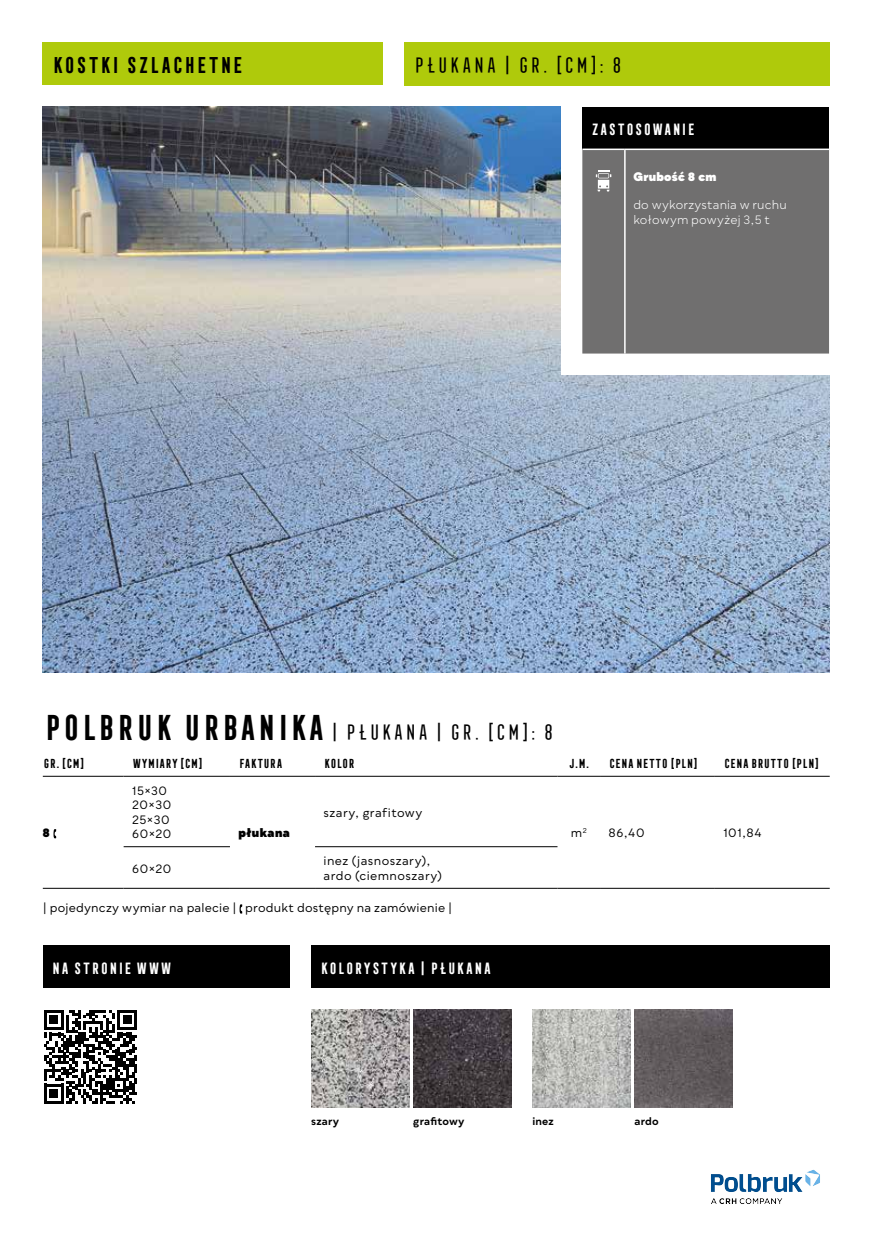
<style>
.page{position:relative;width:872px;height:1234px;background:#fff}
.page>*{position:absolute;margin:0;border:0;box-sizing:border-box;transform-origin:0 0}
.t1{font:21px "Frontage Condensed";letter-spacing:.015em;color:#000}
.t2{font:700 21px "Frontage Condensed";letter-spacing:.015em;color:#000}
.t3{font:700 15px "Frontage Condensed";letter-spacing:.035em;color:#fff}
.t4{font:12px/14.4px "Qualion";letter-spacing:.025em;color:#000}
.t5{font:700 12px "Frontage Condensed";letter-spacing:-.03em;color:#000}
.t6{font:12px/14.4px "Qualion";letter-spacing:.015em;color:#fff}
.t7{font:900 12px "Qualion";letter-spacing:.02em;color:#fff}
.t8{font:900 12px "Qualion";letter-spacing:.04em;color:#000}
.t9{font:700 10.5px "Qualion";letter-spacing:.02em;color:#000}
.s1{font-weight:700;font-size:33px}
</style>
<div class="page">
<img style="left:43px;top:107px;width:786px;height:565px">
<div style="left:561px;top:85px;width:289px;height:290px;background:#fff"></div>
<div style="left:582px;top:107px;width:247px;height:42px;background:#000"></div>
<div style="left:582px;top:150px;width:247px;height:203px;background:#706f6f"></div>
<hr style="left:582px;top:148px;width:43px;height:2px;background:#fff">
<hr style="left:625px;top:148px;width:204px;height:2px;background:#fff">
<hr style="left:624px;top:150px;width:1px;height:203px;background:#fff">
<svg style="left:596px;top:170px;width:15px;height:21px"></svg>
<hr style="left:600px;top:775px;width:115px;height:1px;background:#000">
<hr style="left:715px;top:775px;width:114px;height:1px;background:#000">
<hr style="left:124px;top:846px;width:106px;height:1px;background:#000">
<hr style="left:124px;top:887px;width:106px;height:1px;background:#000">
<hr style="left:557px;top:887px;width:43px;height:1px;background:#000">
<hr style="left:230px;top:887px;width:85px;height:1px;background:#000">
<hr style="left:315px;top:846px;width:242px;height:1px;background:#000">
<hr style="left:315px;top:887px;width:242px;height:1px;background:#000">
<hr style="left:600px;top:887px;width:115px;height:1px;background:#000">
<hr style="left:715px;top:887px;width:114px;height:1px;background:#000">
<hr style="left:43px;top:775px;width:81px;height:1px;background:#000">
<hr style="left:124px;top:775px;width:106px;height:1px;background:#000">
<hr style="left:43px;top:887px;width:81px;height:1px;background:#000">
<hr style="left:557px;top:775px;width:43px;height:1px;background:#000">
<hr style="left:230px;top:775px;width:85px;height:1px;background:#000">
<hr style="left:315px;top:775px;width:242px;height:1px;background:#000">
<svg style="left:53px;top:829px;width:3px;height:9px"></svg>
<svg style="left:239px;top:904px;width:3px;height:9px"></svg>
<svg style="left:44px;top:1103px;width:91px;height:1px"></svg>
<svg style="left:44px;top:1010px;width:93px;height:93px"></svg>
<div style="left:43px;top:945px;width:246px;height:42px;background:#000"></div>
<div style="left:311px;top:945px;width:519px;height:42px;background:#000"></div>
<img style="left:311px;top:1009px;width:98px;height:97px">
<img style="left:413px;top:1009px;width:98px;height:97px">
<img style="left:532px;top:1009px;width:98px;height:97px">
<img style="left:634px;top:1009px;width:98px;height:97px">
<div style="left:43px;top:42px;width:340px;height:42px;background:#afca0b"></div>
<div style="left:404px;top:42px;width:425px;height:43px;background:#afca0b"></div>
<img style="left:711px;top:1169px;width:109px;height:35px">
<h1 class="t2" style="left:51px;top:53px;width:193px">KOSTKI SZLACHETNE</h1>
<h1 class="t1" style="left:413px;top:54px;width:211px">PŁUKANA | GR. [CM]: 8</h1>
<p class="t3" style="left:591px;top:121px;width:105px">ZASTOSOWANIE</p>
<p class="t7" style="left:633px;top:169px;width:84px">Grubość 8 cm</p>
<p class="t6" style="left:633px;top:198px;width:155px">do wykorzystania w ruchu kołowym powyżej 3,5 t</p>
<h1 class="t1" style="left:43px;top:720px;width:512px"><span class="s1">POLBRUK URBANIKA</span> | PŁUKANA | GR. [CM]: 8</h1>
<p class="t5" style="left:43px;top:756px;width:43px">GR. [CM]</p>
<p class="t5" style="left:132px;top:756px;width:72px">WYMIARY [CM]</p>
<p class="t5" style="left:238px;top:756px;width:45px">FAKTURA</p>
<p class="t5" style="left:323px;top:756px;width:33px">KOLOR</p>
<p class="t5" style="left:568px;top:756px;width:22px">J.M.</p>
<p class="t5" style="left:608px;top:756px;width:91px">CENA NETTO [PLN]</p>
<p class="t5" style="left:723px;top:756px;width:97px">CENA BRUTTO [PLN]</p>
<p class="t8" style="left:43px;top:826px;width:8px">8</p>
<p class="t4" style="left:132px;top:783px;width:41px">15×30<br>20×30<br>25×30<br>60×20</p>
<p class="t8" style="left:238px;top:826px;width:53px">płukana</p>
<p class="t4" style="left:323px;top:805px;width:100px">szary, grafitowy</p>
<p class="t4" style="left:132px;top:861px;width:41px">60×20</p>
<p class="t4" style="left:323px;top:853px;width:120px">inez (jasnoszary), ardo (ciemnoszary)</p>
<p class="t4" style="left:43px;top:899px;width:411px">| pojedynczy wymiar na palecie | produkt dostępny na zamówienie |</p>
<p class="t3" style="left:51px;top:959px;width:121px">NA STRONIE WWW</p>
<p class="t3" style="left:320px;top:959px;width:173px">KOLORYSTYKA | PŁUKANA</p>
<p class="t4" style="left:571px;top:825px;width:17px">m<sup>2</sup></p>
<p class="t4" style="left:608px;top:825px;width:37px">86,40</p>
<p class="t4" style="left:723px;top:825px;width:40px">101,84</p>
<p class="t9" style="left:311px;top:1114px;width:30px">szary</p>
<p class="t9" style="left:413px;top:1114px;width:53px">grafitowy</p>
<p class="t9" style="left:532px;top:1114px;width:23px">inez</p>
<p class="t9" style="left:634px;top:1114px;width:26px">ardo</p>
</div>
